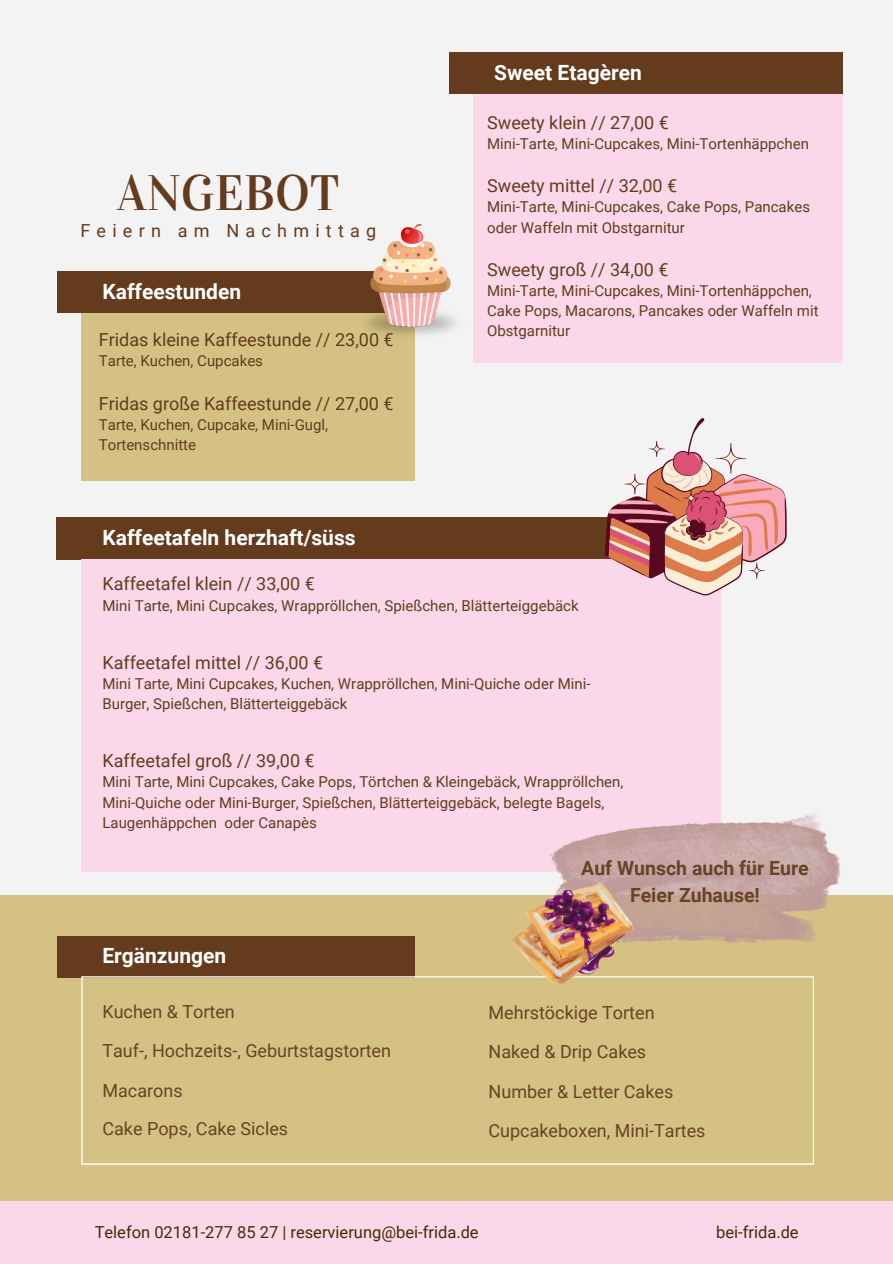
<style>
.page{position:relative;width:893px;height:1264px;background:#fff}
.page>*{position:absolute;margin:0;border:0;box-sizing:border-box;transform-origin:0 0}
.t1{font:49.5px "Vidaloka";color:#643b1d}
.t2{font:700 21px "Roboto";color:#fff}
.t3{font:700 19.5px "Roboto";color:#6a4225}
.t4{font:18px "Roboto";color:#643b1d}
.t5{font:18px "Roboto";color:#6a4225}
.t6{font:18px "Roboto";letter-spacing:.345em;color:#643b1d}
.t7{font:16.5px "Roboto";color:#402e02}
.t8{font:15px/20.2px "Roboto";color:#643b1d}
</style>
<div class="page">
<div style="left:0;top:0;width:892px;height:1263px;background:#f4f3f3"></div>
<div style="left:57px;top:272px;width:358px;height:41px;background:#643b1d"></div>
<div style="left:57px;top:517px;width:663px;height:43px;background:#643b1d"></div>
<div style="left:473px;top:94px;width:369px;height:269px;background:#fad8e9"></div>
<div style="left:448px;top:52px;width:394px;height:42px;background:#643b1d"></div>
<div style="left:81px;top:313px;width:333px;height:168px;background:#d4c183"></div>
<div style="left:0;top:895px;width:892px;height:368px;background:#d4c183"></div>
<div style="left:57px;top:935px;width:358px;height:42px;background:#643b1d"></div>
<div style="left:0;top:1201px;width:892px;height:62px;background:#fad8e9"></div>
<svg style="left:81px;top:976px;width:733px;height:188px"></svg>
<div style="left:81px;top:559px;width:639px;height:312px;background:#fad8e9"></div>
<img style="left:356px;top:224px;width:100px;height:117px">
<svg style="left:604px;top:418px;width:182px;height:177px"></svg>
<img style="left:548px;top:811px;width:293px;height:132px">
<img style="left:512px;top:882px;width:121px;height:104px">
<p class="t1" style="left:117px;top:164px;width:224px">ANGEBOT</p>
<p class="t6" style="left:80px;top:221px;width:297px">Feiern am Nachmittag</p>
<p class="t2" style="left:102px;top:279px;width:140px">Kaffeestunden</p>
<p class="t4" style="left:99px;top:329px;width:296px">Fridas kleine Kaffeestunde // 23,00 €</p>
<p class="t8" style="left:99px;top:351px;width:166px">Tarte, Kuchen, Cupcakes</p>
<p class="t4" style="left:99px;top:393px;width:296px">Fridas große Kaffeestunde // 27,00 €</p>
<p class="t8" style="left:99px;top:415px;width:231px">Tarte, Kuchen, Cupcake, Mini-Gugl,<br>Tortenschnitte</p>
<p class="t2" style="left:494px;top:60px;width:149px">Sweet Etagèren</p>
<p class="t4" style="left:487px;top:112px;width:183px">Sweety klein // 27,00 €</p>
<p class="t8" style="left:487px;top:134px;width:323px">Mini-Tarte, Mini-Cupcakes, Mini-Tortenhäppchen</p>
<p class="t4" style="left:487px;top:175px;width:191px">Sweety mittel // 32,00 €</p>
<p class="t8" style="left:487px;top:197px;width:324px">Mini-Tarte, Mini-Cupcakes, Cake Pops, Pancakes oder Waffeln mit Obstgarnitur</p>
<p class="t4" style="left:487px;top:259px;width:183px">Sweety groß // 34,00 €</p>
<p class="t8" style="left:487px;top:280px;width:333px">Mini-Tarte, Mini-Cupcakes, Mini-Tortenhäppchen,<br>Cake Pops, Macarons, Pancakes oder Waffeln mit<br>Obstgarnitur</p>
<p class="t2" style="left:102px;top:525px;width:255px">Kaffeetafeln herzhaft/süss</p>
<p class="t4" style="left:102px;top:573px;width:214px">Kaffeetafel klein // 33,00 €</p>
<p class="t8" style="left:102px;top:595px;width:477px">Mini Tarte, Mini Cupcakes, Wrappröllchen, Spießchen, Blätterteiggebäck</p>
<p class="t4" style="left:102px;top:652px;width:222px">Kaffeetafel mittel // 36,00 €</p>
<p class="t8" style="left:102px;top:673px;width:489px">Mini Tarte, Mini Cupcakes, Kuchen, Wrappröllchen, Mini-Quiche oder Mini-<br>Burger, Spießchen, Blätterteiggebäck</p>
<p class="t4" style="left:102px;top:750px;width:214px">Kaffeetafel groß // 39,00 €</p>
<p class="t8" style="left:102px;top:772px;width:522px">Mini Tarte, Mini Cupcakes, Cake Pops, Törtchen &amp; Kleingebäck, Wrappröllchen,<br>Mini-Quiche oder Mini-Burger, Spießchen, Blätterteiggebäck, belegte Bagels,<br>Laugenhäppchen oder Canapès</p>
<p class="t2" style="left:102px;top:943px;width:125px">Ergänzungen</p>
<p class="t5" style="left:102px;top:1001px;width:134px">Kuchen &amp; Torten</p>
<p class="t5" style="left:102px;top:1040px;width:290px">Tauf-, Hochzeits-, Geburtstagstorten</p>
<p class="t5" style="left:102px;top:1080px;width:82px">Macarons</p>
<p class="t5" style="left:102px;top:1118px;width:187px">Cake Pops, Cake Sicles</p>
<p class="t3" style="left:581px;top:856px;width:229px">Auf Wunsch auch für Eure</p>
<p class="t3" style="left:630px;top:883px;width:131px">Feier Zuhause!</p>
<p class="t5" style="left:488px;top:1002px;width:167px">Mehrstöckige Torten</p>
<p class="t5" style="left:488px;top:1041px;width:159px">Naked &amp; Drip Cakes</p>
<p class="t5" style="left:488px;top:1081px;width:186px">Number &amp; Letter Cakes</p>
<p class="t5" style="left:488px;top:1119px;width:218px">Cupcakeboxen, Mini-Tartes</p>
<p class="t7" style="left:95px;top:1222px;width:385px">Telefon 02181-277 85 27 | reservierung@bei-frida.de</p>
<p class="t7" style="left:716px;top:1222px;width:84px">bei-frida.de</p>
</div>
